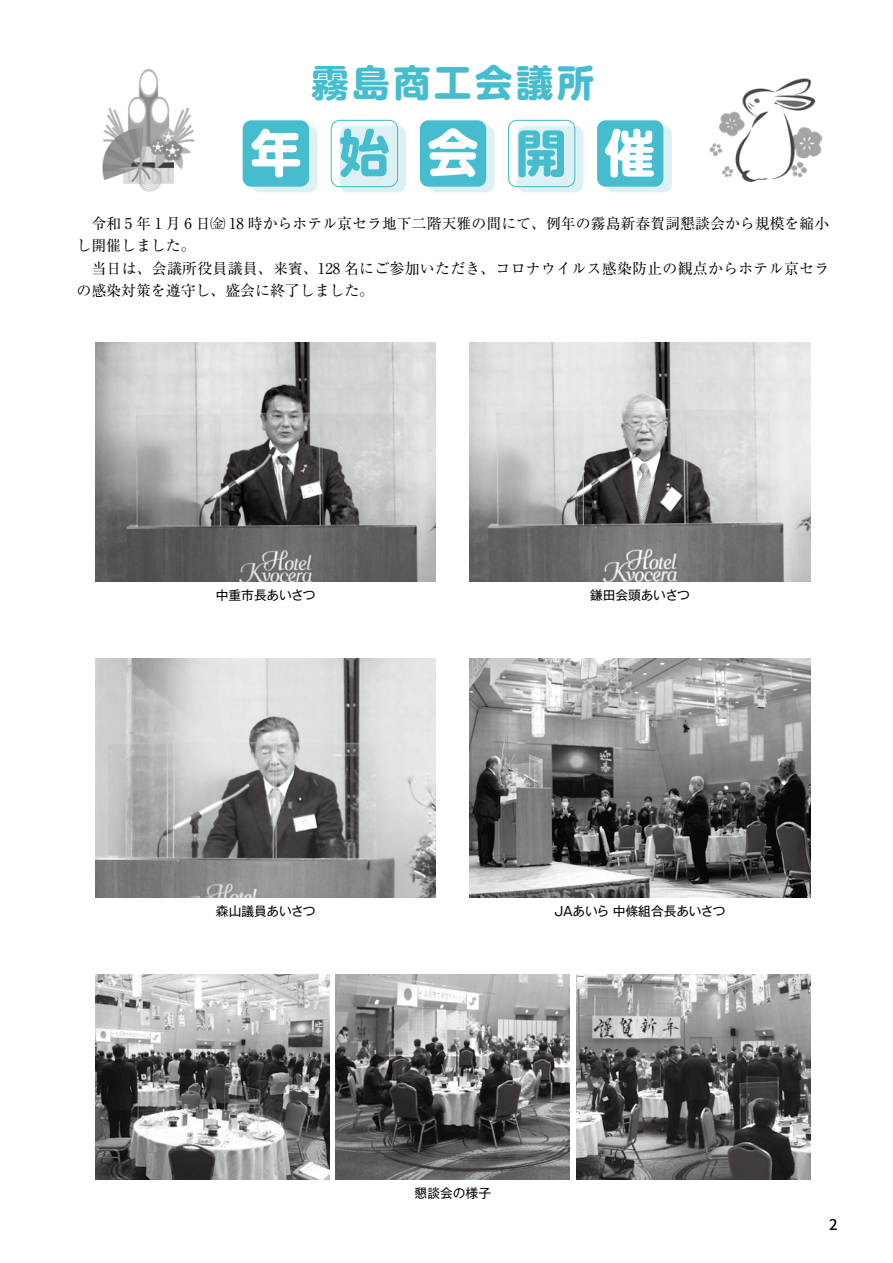
<style>
.page{position:relative;width:893px;height:1263px;background:#fff}
.page>*{position:absolute;margin:0;border:0;box-sizing:border-box;transform-origin:0 0}
.t1{font:700 51px "Shin M Go Pr 6";color:#fff}
.t2{font:700 51px "Shin M Go Pr 6";color:#45bdcf}
.t3{font:700 37.2px "Shin M Go Pr 6";letter-spacing:.1em;color:#45bdcf}
.t4{font:14.85px/22.4px "Ryumin Pr 6";letter-spacing:.02em;color:#000}
.t5{font:14.85px/22.4px "Ryumin Pr 6";color:#000}
.t6{font:500 14.85px "Source Han Sans JP";color:#000}
.t7{font:12.75px "Gothic MB101 Pr 6";letter-spacing:-.01em;color:#000}
</style>
<div class="page">
<div style="left:251px;top:126px;width:66px;height:66px;background:#ddf0f4;border-radius:9px"></div>
<div style="left:340px;top:126px;width:66px;height:66px;background:#ddf0f4;border-radius:9px"></div>
<div style="left:517px;top:126px;width:66px;height:66px;background:#ddf0f4;border-radius:9px"></div>
<div style="left:606px;top:126px;width:66px;height:66px;background:#ddf0f4;border-radius:9px"></div>
<div style="left:428px;top:126px;width:67px;height:66px;background:#ddf0f4;border-radius:9px"></div>
<div style="left:243px;top:120px;width:66px;height:67px;background:#45bdcf;border-radius:9px"></div>
<div style="left:331px;top:120px;width:67px;height:67px;border:1px solid #45bdcf;border-radius:9px"></div>
<div style="left:508px;top:120px;width:67px;height:67px;border:1px solid #45bdcf;border-radius:9px"></div>
<div style="left:597px;top:120px;width:66px;height:67px;background:#45bdcf;border-radius:9px"></div>
<div style="left:420px;top:120px;width:66px;height:67px;background:#45bdcf;border-radius:9px"></div>
<img style="left:96px;top:343px;width:340px;height:238px">
<img style="left:470px;top:343px;width:340px;height:238px">
<img style="left:96px;top:659px;width:340px;height:238px">
<img style="left:470px;top:659px;width:340px;height:238px">
<img style="left:96px;top:975px;width:234px;height:204px">
<img style="left:336px;top:975px;width:234px;height:204px">
<img style="left:576px;top:975px;width:234px;height:204px">
<img style="left:102px;top:68px;width:93px;height:124px">
<img style="left:710px;top:79px;width:111px;height:103px">
<h1 class="t1" style="left:250px;top:109px;width:53px">年</h1>
<h2 class="t3" style="left:311px;top:51px;width:284px">霧島商工会議所</h2>
<h1 class="t2" style="left:339px;top:109px;width:53px">始</h1>
<h1 class="t1" style="left:427px;top:109px;width:53px">会</h1>
<h1 class="t2" style="left:516px;top:109px;width:53px">開</h1>
<h1 class="t1" style="left:604px;top:109px;width:53px">催</h1>
<p class="t5" style="left:77px;top:211px;width:754px;text-indent:15px">令和 5 年 1 月 6 日㈮ 18 時からホテル京セラ地下二階天雅の間にて、例年の霧島新春賀詞懇談会から規模を縮小し開催しました。</p>
<p class="t4" style="left:77px;top:256px;width:754px;text-indent:15px">当日は、会議所役員議員、来賓、128 名にご参加いただき、コロナウイルス感染防止の観点からホテル京セラの感染対策を遵守し、盛会に終了しました。</p>
<p class="t7" style="left:216px;top:584px;width:101px">中重市長あいさつ</p>
<p class="t7" style="left:590px;top:584px;width:101px">鎌田会頭あいさつ</p>
<p class="t7" style="left:216px;top:900px;width:101px">森山議員あいさつ</p>
<p class="t7" style="left:554px;top:900px;width:173px">JAあいら中條組合長あいさつ</p>
<p class="t7" style="left:415px;top:1182px;width:78px">懇談会の様子</p>
<p class="t6" style="left:829px;top:1216px;width:10px">2</p>
</div>
